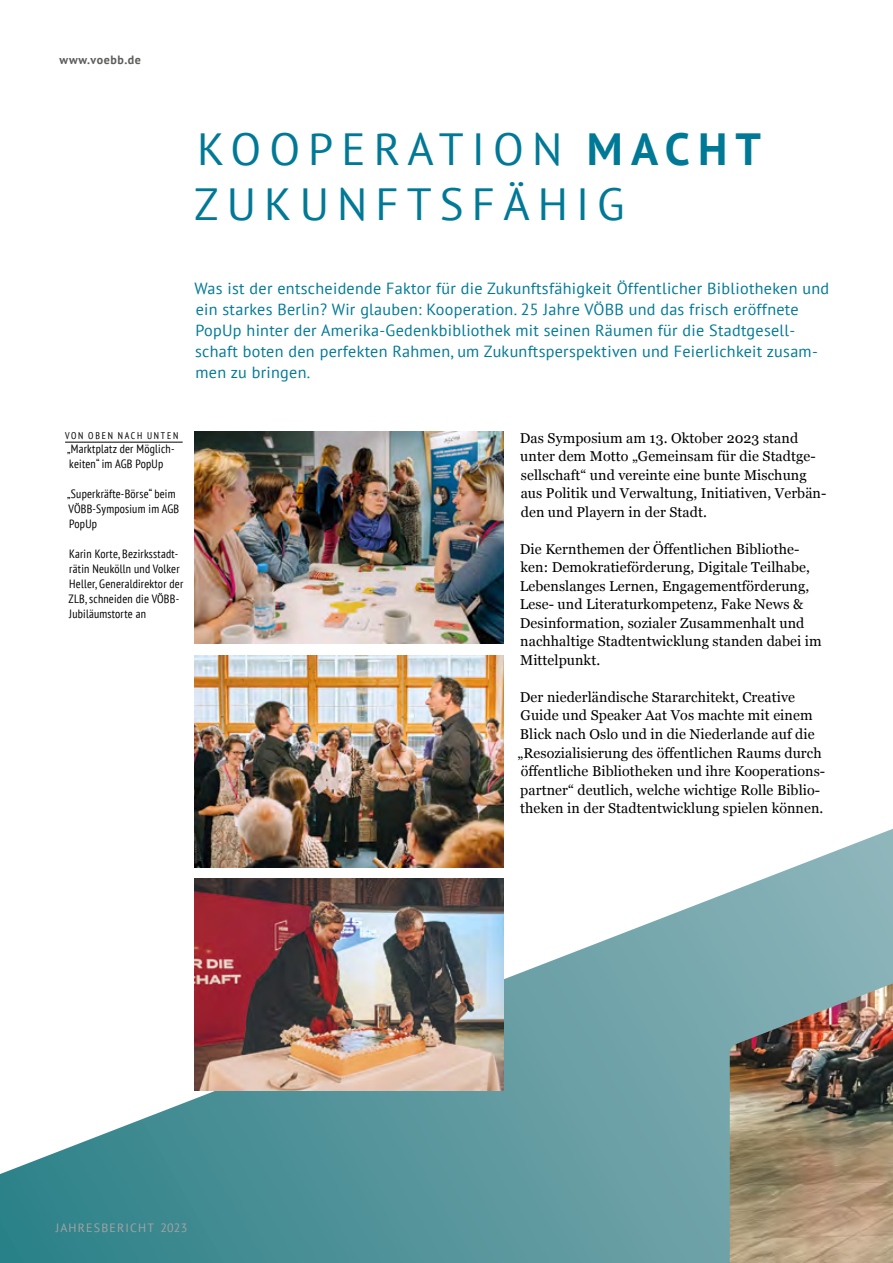
<style>
.page{position:relative;width:893px;height:1263px;background:#fff}
.page>*{position:absolute;margin:0;border:0;box-sizing:border-box;transform-origin:0 0}
.Headline_H1{font:45px/55.5px "PT Sans";letter-spacing:.18em;color:#007996}
.Vorspann_mit_Abstand{font:16.2px/21px "PT Sans";letter-spacing:.02em;color:#007996}
.Fliesstext{font:14.25px/18.5px "Georgia";letter-spacing:.005em;color:#000}
.t1{font:condensed 12px/15px "PT Sans";letter-spacing:.02em;color:#000}
.t2{font:12px "PT Sans";letter-spacing:.1em;color:#a4a4a3}
.t3{font:700 12px "PT Sans";letter-spacing:.05em;color:#5c5c5b}
.t4{font:condensed 9.75px "PT Sans";letter-spacing:.18em;color:#000}
.s1{font-weight:700}
</style>
<div class="page">
<svg style="left:0;top:771px;width:893px;height:492px"></svg>
<img style="left:194px;top:432px;width:309px;height:212px">
<img style="left:194px;top:655px;width:309px;height:212px">
<img style="left:194px;top:878px;width:309px;height:212px">
<img style="left:730px;top:983px;width:163px;height:280px">
<hr style="left:65px;top:442px;width:118px;height:1px;background:#000">
<p class="t3" style="left:60px;top:52px;width:83px">www.voebb.de</p>
<h1 class="Headline_H1" style="left:194px;top:120px;width:569px">KOOPERATION <span class="s1">MACHT<br></span>ZUKUNFTSFÄHIG</h1>
<p class="Vorspann_mit_Abstand" style="left:195px;top:278px;width:636px">Was ist der entscheidende Faktor für die Zukunftsfähigkeit Öffentlicher Bibliotheken und ein starkes Berlin? Wir glauben: Kooperation. 25 Jahre VÖBB und das frisch eröffnete PopUp hinter der Amerika-Gedenkbibliothek mit seinen Räumen für die Stadtgesell&shy;schaft boten den perfekten Rahmen, um Zukunftsperspektiven und Feierlichkeit zusam&shy;men zu bringen.</p>
<p class="t4" style="left:65px;top:429px;width:115px">VON OBEN NACH UNTEN</p>
<p class="t1" style="left:67px;top:441px;width:109px">„Marktplatz der Möglich&shy;keiten“ im AGB PopUp</p>
<p class="t1" style="left:67px;top:486px;width:113px">„Superkräfte-Börse“ beim<br>VÖBB-Symposium im AGB<br>PopUp</p>
<p class="t1" style="left:69px;top:546px;width:116px">Karin Korte, Bezirksstadt&shy;rätin Neukölln und Volker<br>Heller, Generaldirektor der<br>ZLB, schneiden die VÖBB-<br>Jubiläumstorte an</p>
<p class="Fliesstext" style="left:520px;top:428px;width:308px">Das Symposium am 13. Oktober 2023 stand unter dem Motto „Gemeinsam für die Stadtge&shy;sellschaft“ und vereinte eine bunte Mischung aus Politik und Verwaltung, Initiativen, Verbän&shy;den und Playern in der Stadt.</p>
<p class="Fliesstext" style="left:520px;top:539px;width:303px">Die Kernthemen der Öffentlichen Bibliothe&shy;ken: Demokratieförderung, Digitale Teilhabe, Lebenslanges Lernen, Engagementförderung, Lese- und Literaturkompetenz, Fake News &amp; Desinformation, sozialer Zusammenhalt und nachhaltige Stadtentwicklung standen dabei im Mittelpunkt.</p>
<p class="Fliesstext" style="left:518px;top:687px;width:309px">Der niederländische Stararchitekt, Creative Guide und Speaker Aat Vos machte mit einem Blick nach Oslo und in die Niederlande auf die „Resozialisierung des öffentlichen Raums durch öffentliche Bibliotheken und ihre Kooperations&shy;partner“ deutlich, welche wichtige Rolle Biblio&shy;theken in der Stadtentwicklung spielen können.</p>
<p class="t2" style="left:56px;top:1220px;width:133px">JAHRESBERICHT 2023</p>
</div>
